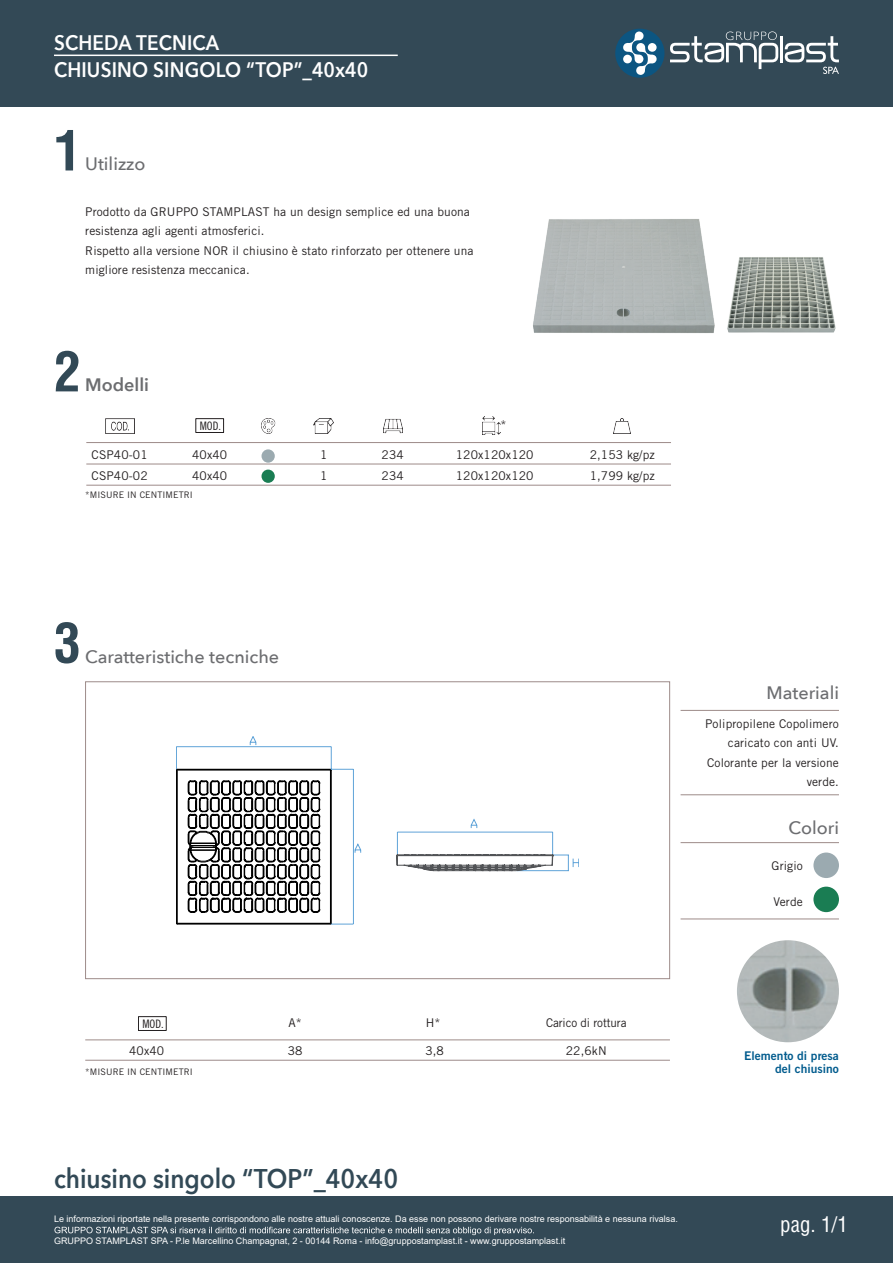
<style>
.page{position:relative;width:893px;height:1263px;background:#fff}
.page>*{position:absolute;margin:0;border:0;box-sizing:border-box;transform-origin:0 0}
.t1{font:700 condensed 54px "Helvetica CE";color:#324956}
.t2{font:600 27px "Avenir Next";color:#324956;scale:.9 1}
.t3{font:600 21px/27px "Avenir Next";letter-spacing:.01em;color:#fff;scale:.9 1}
.t4{font:condensed 21px "Helvetica";color:#fff}
.t5{font:500 18px "Avenir Next";color:#6c6d70}
.t6{font:600 18px "Avenir Next";color:#6c6d70}
.t7{font:12px/19.5px "Trade Gothic LT Std";letter-spacing:.01em;color:#231f20}
.t8{font:12px/13.5px "Trade Gothic LT Std Bd 2";color:#005b8d;text-align:right}
.t9{font:12px "Trade Gothic LT Std";letter-spacing:-.01em;color:#231f20}
.t10{font:11.7px "Trade Gothic LT Std Cn 18";color:#231f20}
.t11{font:9px "Arial";color:#fff}
.t12{font:9px "Trade Gothic LT Std";letter-spacing:.01em;color:#231f20}
</style>
<div class="page">
<div style="left:0;top:1197px;width:893px;height:66px;background:#334956"></div>
<div style="left:0;top:0;width:893px;height:106px;background:#334956"></div>
<div style="left:85px;top:681px;width:585px;height:298px;border:1px solid #9d8b89"></div>
<svg style="left:54px;top:1227px;width:480px;height:8px"></svg>
<div style="left:615px;top:29px;width:49px;height:49px;background:#0c5581;border-radius:50%"></div>
<hr style="left:780px;top:36px;width:3px;height:26px;background:#fff">
<svg style="left:670px;top:31px;width:108px;height:38px"></svg>
<svg style="left:623px;top:31px;width:34px;height:44px"></svg>
<div style="left:648px;top:43px;width:9px;height:9px;background:#fff;border-radius:50%"></div>
<div style="left:623px;top:55px;width:9px;height:8px;background:#fff;border-radius:50%"></div>
<svg style="left:785px;top:36px;width:54px;height:38px"></svg>
<hr style="left:54px;top:55px;width:344px;height:1px;background:#fff">
<img style="left:727px;top:257px;width:109px;height:76px">
<img style="left:533px;top:219px;width:182px;height:114px">
<img style="left:105px;top:418px;width:29px;height:15px">
<div style="left:195px;top:418px;width:29px;height:15px;border:1px solid #231f20"></div>
<img style="left:261px;top:418px;width:15px;height:15px">
<img style="left:314px;top:418px;width:19px;height:15px">
<img style="left:383px;top:419px;width:19px;height:15px">
<img style="left:483px;top:417px;width:17px;height:17px">
<img style="left:614px;top:418px;width:17px;height:15px">
<hr style="left:86px;top:485px;width:585px;height:1px;background:#9d8b89">
<hr style="left:86px;top:464px;width:585px;height:1px;background:#9d8b89">
<hr style="left:86px;top:442px;width:585px;height:1px;background:#9d8b89">
<hr style="left:681px;top:710px;width:158px;height:1px;background:#9d8b89">
<hr style="left:681px;top:794px;width:158px;height:1px;background:#9d8b89">
<div style="left:813px;top:852px;width:26px;height:26px;background:#9baab0;border-radius:50%"></div>
<div style="left:813px;top:887px;width:26px;height:25px;background:#1a7d53;border-radius:50%"></div>
<hr style="left:681px;top:842px;width:158px;height:1px;background:#9d8b89">
<hr style="left:681px;top:919px;width:158px;height:1px;background:#9d8b89">
<img style="left:737px;top:940px;width:102px;height:102px;border-radius:51px">
<svg style="left:176px;top:736px;width:403px;height:188px"></svg>
<svg style="left:396px;top:854px;width:157px;height:17px"></svg>
<div style="left:138px;top:1016px;width:29px;height:15px;border:1px solid #231f20"></div>
<hr style="left:85px;top:1060px;width:585px;height:1px;background:#9d8b89">
<hr style="left:85px;top:1039px;width:585px;height:1px;background:#9d8b89">
<div style="left:261px;top:449px;width:14px;height:14px;background:#9baab0;border-radius:50%"></div>
<div style="left:261px;top:470px;width:14px;height:13px;background:#1a7d53;border-radius:50%"></div>
<h3 class="t3" style="left:54px;top:28px;width:351px">SCHEDA TECNICA<br>CHIUSINO SINGOLO “TOP”_40x40</h3>
<h1 class="t1" style="left:54px;top:117px;width:28px">1</h1>
<h3 class="t5" style="left:85px;top:149px;width:62px">Utilizzo</h3>
<p class="t7" style="left:85px;top:201px;width:390px">Prodotto da GRUPPO STAMPLAST ha un design semplice ed una buona resistenza agli agenti atmosferici.<br>Rispetto alla versione NOR il chiusino è stato rinforzato per ottenere una migliore resistenza meccanica.</p>
<h1 class="t1" style="left:54px;top:338px;width:28px">2</h1>
<h3 class="t6" style="left:85px;top:370px;width:65px">Modelli</h3>
<p class="t10" style="left:200px;top:419px;width:23px">MOD.</p>
<p class="t7" style="left:500px;top:415px;width:7px">*</p>
<p class="t7" style="left:92px;top:445px;width:58px">CSP40-01</p>
<p class="t7" style="left:192px;top:445px;width:37px">40x40</p>
<p class="t7" style="left:320px;top:445px;width:9px">1</p>
<p class="t7" style="left:382px;top:445px;width:24px">234</p>
<p class="t7" style="left:456px;top:445px;width:79px">120x120x120</p>
<p class="t7" style="left:590px;top:445px;width:67px">2,153 kg/pz</p>
<p class="t7" style="left:92px;top:466px;width:58px">CSP40-02</p>
<p class="t7" style="left:192px;top:466px;width:37px">40x40</p>
<p class="t7" style="left:320px;top:466px;width:9px">1</p>
<p class="t7" style="left:382px;top:466px;width:24px">234</p>
<p class="t7" style="left:456px;top:466px;width:79px">120x120x120</p>
<p class="t7" style="left:590px;top:466px;width:67px">1,799 kg/pz</p>
<p class="t12" style="left:85px;top:489px;width:109px">*MISURE IN CENTIMETRI</p>
<h1 class="t1" style="left:54px;top:609px;width:28px">3</h1>
<h3 class="t5" style="left:85px;top:641px;width:195px">Caratteristiche tecniche</h3>
<h3 class="t5" style="left:767px;top:678px;width:74px">Materiali</h3>
<p class="t7" style="left:705px;top:713px;width:135px;text-align:right">Polipropilene Copolimero caricato con anti UV.<br>Colorante per la versione verde.</p>
<h3 class="t5" style="left:789px;top:812px;width:52px">Colori</h3>
<p class="t7" style="left:771px;top:855px;width:33px">Grigio</p>
<p class="t7" style="left:773px;top:891px;width:31px">Verde</p>
<p class="t10" style="left:142px;top:1017px;width:23px">MOD.</p>
<p class="t7" style="left:288px;top:1013px;width:15px">A*</p>
<p class="t7" style="left:426px;top:1013px;width:16px">H*</p>
<p class="t9" style="left:546px;top:1015px;width:82px">Carico di rottura</p>
<p class="t7" style="left:129px;top:1041px;width:37px">40x40</p>
<p class="t7" style="left:288px;top:1041px;width:16px">38</p>
<p class="t7" style="left:425px;top:1041px;width:20px">3,8</p>
<p class="t7" style="left:566px;top:1041px;width:42px">22,6kN</p>
<p class="t12" style="left:85px;top:1066px;width:109px">*MISURE IN CENTIMETRI</p>
<h2 class="t2" style="left:54px;top:1155px;width:384px">chiusino singolo “TOP”_40x40</h2>
<p class="t11" style="left:54px;top:1213px;width:625px">Le informazioni riportate nella presente corrispondono alle nostre attuali conoscenze. Da esse non possono derivare nostre responsabilità e nessuna rivalsa.</p>
<p class="t11" style="left:54px;top:1235px;width:513px">GRUPPO STAMPLAST SPA - P.le Marcellino Champagnat, 2 - 00144 Roma - info@gruppostamplast.it - www.gruppostamplast.it</p>
<p class="t8" style="left:744px;top:1049px;width:96px">Elemento di presa del chiusino</p>
<h3 class="t4" style="left:780px;top:1211px;width:69px">pag. 1/1</h3>
</div>
